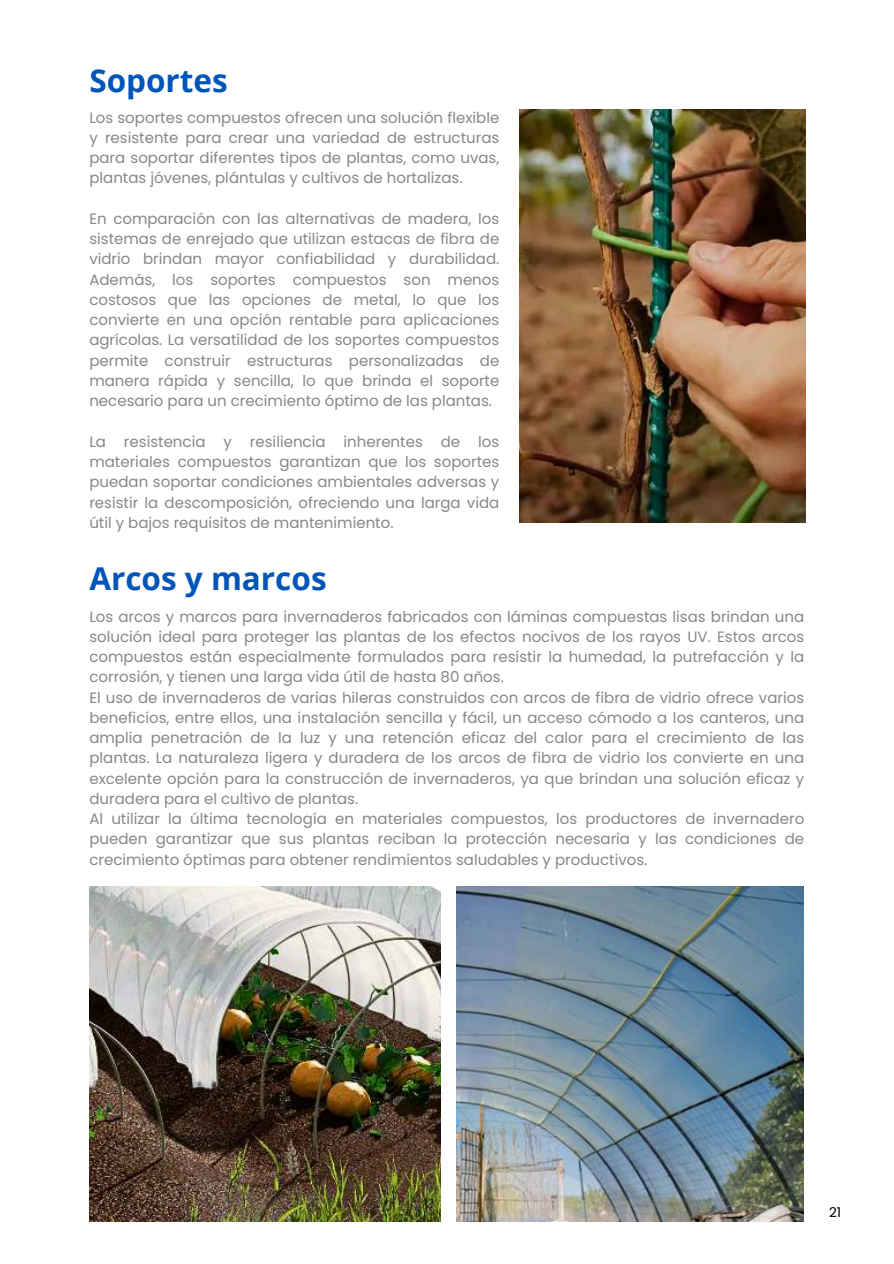
<style>
.page{position:relative;width:894px;height:1264px;background:#fff}
.page>*{position:absolute;margin:0;border:0;box-sizing:border-box;transform-origin:0 0}
.t1{font:700 31.5px "Open Sans";color:#0055b8}
.t2{font:15px/20.2px "Poppins";color:#878787;text-align:justify}
.t3{font:13.5px "Poppins";color:#000}
</style>
<div class="page">
<img style="left:519px;top:109px;width:286px;height:413px">
<img style="left:457px;top:886px;width:346px;height:335px">
<img style="left:89px;top:886px;width:351px;height:335px">
<h1 class="t1" style="left:89px;top:58px;width:140px">Soportes</h1>
<p class="t2" style="left:89px;top:107px;width:411px">Los soportes compuestos ofrecen una solución flexible y resistente para crear una variedad de estructuras para soportar diferentes tipos de plantas, como uvas, plantas jóvenes, plántulas y cultivos de hortalizas.</p>
<p class="t2" style="left:89px;top:208px;width:411px">En comparación con las alternativas de madera, los sistemas de enrejado que utilizan estacas de fibra de vidrio brindan mayor confiabilidad y durabilidad.<br>Además, los soportes compuestos son menos costosos que las opciones de metal, lo que los convierte en una opción rentable para aplicaciones agrícolas. La versatilidad de los soportes compuestos permite construir estructuras personalizadas de manera rápida y sencilla, lo que brinda el soporte necesario para un crecimiento óptimo de las plantas.</p>
<p class="t2" style="left:89px;top:431px;width:411px">La resistencia y resiliencia inherentes de los materiales compuestos garantizan que los soportes puedan soportar condiciones ambientales adversas y resistir la descomposición, ofreciendo una larga vida útil y bajos requisitos de mantenimiento.</p>
<h1 class="t1" style="left:89px;top:556px;width:239px">Arcos y marcos</h1>
<p class="t2" style="left:89px;top:606px;width:716px;text-align:left">Los arcos y marcos para invernaderos fabricados con láminas compuestas lisas brindan una solución ideal para proteger las plantas de los efectos nocivos de los rayos UV. Estos arcos compuestos están especialmente formulados para resistir la humedad, la putrefacción y la corrosión, y tienen una larga vida útil de hasta 80 años.<br>El uso de invernaderos de varias hileras construidos con arcos de fibra de vidrio ofrece varios beneficios, entre ellos, una instalación sencilla y fácil, un acceso cómodo a los canteros, una amplia penetración de la luz y una retención eficaz del calor para el crecimiento de las plantas. La naturaleza ligera y duradera de los arcos de fibra de vidrio los convierte en una excelente opción para la construcción de invernaderos, ya que brindan una solución eficaz y duradera para el cultivo de plantas.<br>Al utilizar la última tecnología en materiales compuestos, los productores de invernadero pueden garantizar que sus plantas reciban la protección necesaria y las condiciones de crecimiento óptimas para obtener rendimientos saludables y productivos.</p>
<p class="t3" style="left:828px;top:1203px;width:14px">21</p>
</div>
